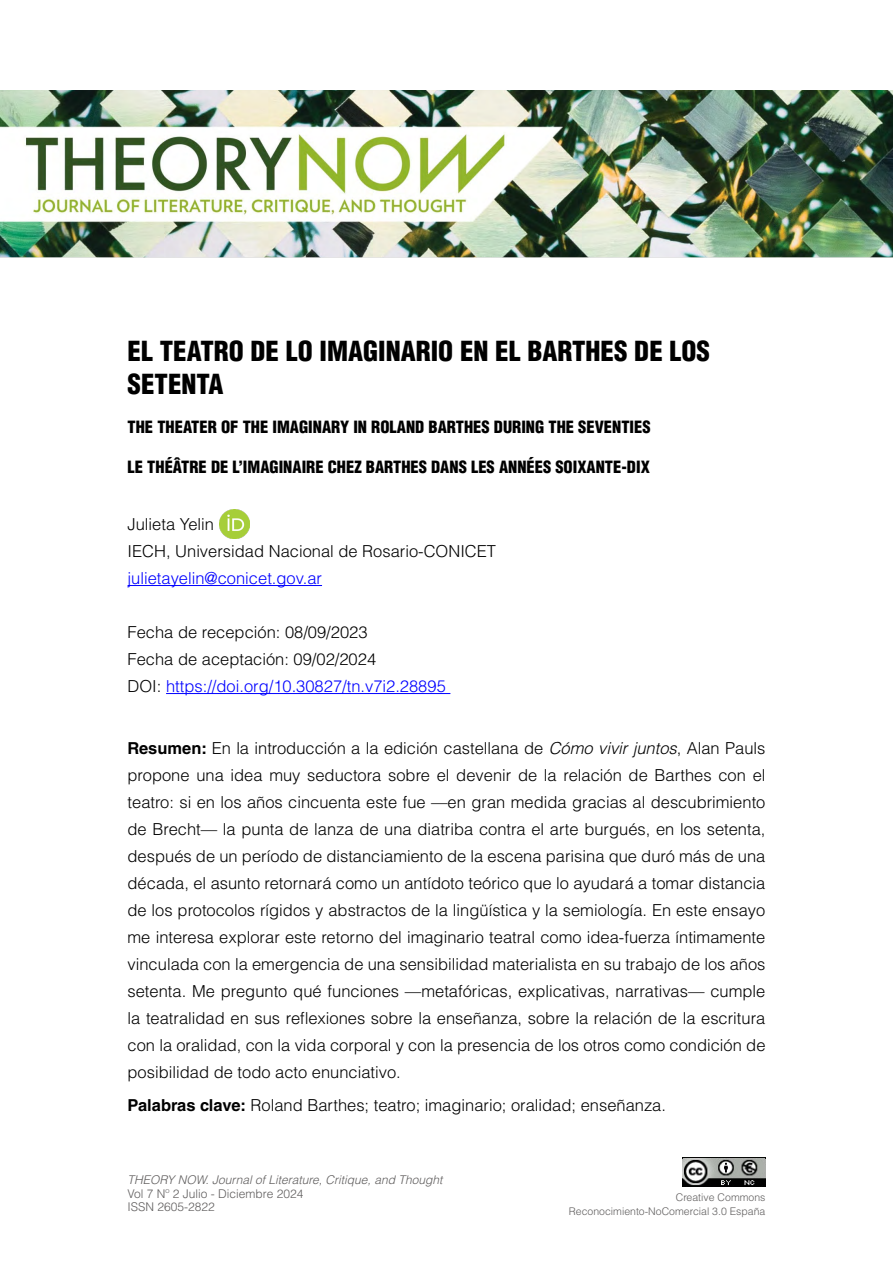
<style>
.page{position:relative;width:893px;height:1263px;background:#fff}
.page>*{position:absolute;margin:0;border:0;box-sizing:border-box;transform-origin:0 0}
.t1{font:900 condensed 27px/33px "Helvetica LT Std";color:#000}
.t2{font:300 16.5px/27px "Helvetica LT Std";color:#000}
.t3{font:900 condensed 16.5px "Helvetica LT Std";color:#000}
.t4{font:300 16.5px "Helvetica LT Std";color:#00f}
.t5{font:italic 300 12px "Helvetica LT Std";color:#605e5e}
.t6{font:300 12px/13.5px "Helvetica LT Std";color:#605e5e}
.t7{font:300 10.5px/13.5px "Helvetica LT Std";color:#605e5e;text-align:right}
.s1{color:#00f}
.s2{font-weight:700}
.s3{font-style:italic}
</style>
<div class="page">
<img style="left:682px;top:1157px;width:83px;height:30px">
<img style="left:0;top:90px;width:893px;height:167px">
<hr style="left:128px;top:585px;width:194px;height:1px;background:#00f">
<hr style="left:166px;top:693px;width:284px;height:1px;background:#00f">
<img style="left:219px;top:509px;width:30px;height:30px">
<h1 class="t1" style="left:128px;top:334px;width:584px">EL TEATRO DE LO IMAGINARIO EN EL BARTHES DE LOS<br>SETENTA</h1>
<p class="t3" style="left:128px;top:417px;width:525px">THE THEATER OF THE IMAGINARY IN ROLAND BARTHES DURING THE SEVENTIES</p>
<p class="t3" style="left:128px;top:456px;width:524px">LE THÉÂTRE DE L’IMAGINAIRE CHEZ BARTHES DANS LES ANNÉES SOIXANTE-DIX</p>
<p class="t2" style="left:128px;top:510px;width:370px">Julieta Yelin<br>IECH, Universidad Nacional de Rosario-CONICET</p>
<p class="t4" style="left:128px;top:568px;width:196px">julietayelin@conicet.gov.ar</p>
<p class="t2" style="left:128px;top:618px;width:320px">Fecha de recepción: 08/09/2023<br>Fecha de aceptación: 09/02/2024<br>DOI: <span class="s1">https://doi.org/10.30827/tn.v7i2.28895</span></p>
<p class="t2" style="left:128px;top:734px;width:639px;text-align:justify"><span class="s2">Resumen:</span> En la introducción a la edición castellana de <span class="s3">Cómo vivir juntos</span>, Alan Pauls propone una idea muy seductora sobre el devenir de la relación de Barthes con el teatro: si en los años cincuenta este fue —en gran medida gracias al descubrimiento de Brecht— la punta de lanza de una diatriba contra el arte burgués, en los setenta, después de un período de distanciamiento de la escena parisina que duró más de una década, el asunto retornará como un antídoto teórico que lo ayudará a tomar distancia de los protocolos rígidos y abstractos de la lingüística y la semiología. En este ensayo me interesa explorar este retorno del imaginario teatral como idea-fuerza íntimamente vinculada con la emergencia de una sensibilidad materialista en su trabajo de los años setenta. Me pregunto qué funciones —metafóricas, explicativas, narrativas— cumple la teatralidad en sus reflexiones sobre la enseñanza, sobre la relación de la escritura con la oralidad, con la vida corporal y con la presencia de los otros como condición de posibilidad de todo acto enunciativo.</p>
<p class="t2" style="left:128px;top:1092px;width:540px"><span class="s2">Palabras clave:</span> Roland Barthes; teatro; imaginario; oralidad; enseñanza.</p>
<p class="t5" style="left:128px;top:1173px;width:316px">THEORY NOW. Journal of Literature, Critique, and Thought</p>
<p class="t6" style="left:128px;top:1187px;width:177px">Vol 7 Nº 2 Julio - Diciembre 2024<br>ISSN 2605-2822</p>
<p class="t7" style="left:569px;top:1191px;width:198px">Creative Commons<br>Reconocimiento-NoComercial 3.0 España</p>
</div>
